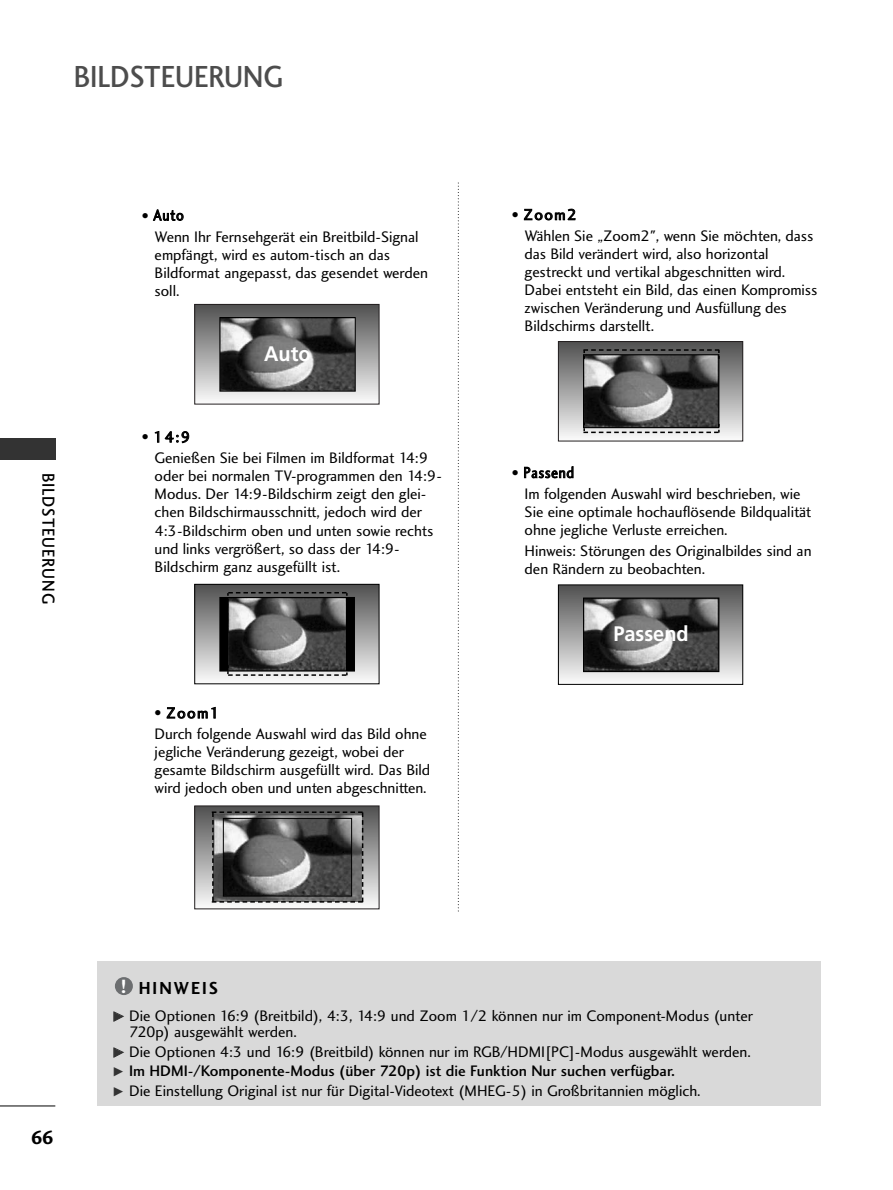
<style>
.page{position:relative;width:893px;height:1190px;background:#fff}
.page>*{position:absolute;margin:0;border:0;box-sizing:border-box;transform-origin:0 0}
.t1{font:31.5px "Charlotte Sans Medium Plain";color:#4d4d4d;scale:.9 1}
.t2{font:700 21px "Frutiger";color:#fff;scale:.95 1}
.t3{font:19.5px "Charlotte Sans Bold Plain";color:#000}
.t4{font:18px "Charlotte Sans Medium Plain";letter-spacing:.06em;color:#000;scale:.9 1}
.t5{font:18px "Charlotte Sans Bold Plain";letter-spacing:.12em;color:#000;scale:.95 1}
.t6{font:15.75px/18px "Charlotte Sans Book Plain";letter-spacing:-.005em;color:#000}
.t7{font:15.75px "Charlotte Sans Medium Plain";color:#000}
.s1{font-size:19.95px;color:#fff}
.s2{font-family:"FZDING33";font-size:10.5px;color:#333}
</style>
<div class="page">
<hr style="left:0;top:1105px;width:55px;height:1px;background:#000">
<div style="left:0;top:438px;width:55px;height:21px;background:#333"></div>
<div style="left:98px;top:961px;width:723px;height:145px;background:#d9d9d9"></div>
<div style="left:115px;top:977px;width:18px;height:18px;background:#6c6e70;border-radius:50%"></div>
<svg style="left:458px;top:182px;width:1px;height:729px"></svg>
<svg style="left:196px;top:306px;width:181px;height:93px;background:#9a9a9a"></svg>
<div style="left:194px;top:304px;width:185px;height:100px;border:1px solid #231f20"></div>
<img style="left:221px;top:319px;width:132px;height:70px">
<div style="left:219px;top:317px;width:136px;height:74px;border:1px solid #000"></div>
<div style="left:558px;top:585px;width:184px;height:99px;background:linear-gradient(to bottom,#515151,#fafafa)"></div>
<div style="left:558px;top:584px;width:185px;height:100px;border:1px solid #000"></div>
<img style="left:585px;top:599px;width:132px;height:71px">
<div style="left:583px;top:597px;width:136px;height:75px;border:1px solid #000"></div>
<div style="left:195px;top:584px;width:184px;height:99px;background:linear-gradient(to bottom,#4d4d4d,#f5f5f5)"></div>
<div style="left:194px;top:584px;width:185px;height:100px;border:1px solid #000"></div>
<img style="left:228px;top:601px;width:118px;height:64px">
<div style="left:346px;top:597px;width:8px;height:74px;background:#000"></div>
<div style="left:220px;top:597px;width:8px;height:74px;background:#000"></div>
<svg style="left:227px;top:592px;width:120px;height:9px"></svg>
<svg style="left:227px;top:665px;width:120px;height:11px"></svg>
<svg style="left:196px;top:807px;width:181px;height:97px;background:#979797"></svg>
<div style="left:194px;top:805px;width:185px;height:104px;border:1px solid #231f20"></div>
<svg style="left:212px;top:811px;width:151px;height:91px;background:#676767"></svg>
<img style="left:225px;top:820px;width:125px;height:74px">
<div style="left:223px;top:818px;width:129px;height:78px;border:1px solid #000"></div>
<div style="left:558px;top:342px;width:184px;height:99px;background:linear-gradient(to bottom,#515151,#fcfcfc)"></div>
<div style="left:558px;top:341px;width:185px;height:100px;border:1px solid #231f20"></div>
<img style="left:585px;top:359px;width:132px;height:63px">
<div style="left:583px;top:354px;width:136px;height:74px;border:1px solid #000"></div>
<svg style="left:583px;top:349px;width:136px;height:10px"></svg>
<svg style="left:583px;top:422px;width:136px;height:11px"></svg>
<h1 class="t1" style="left:74px;top:64px;width:234px">BILDSTEUERUNG</h1>
<p class="t4" style="left:55px;top:472px;width:147px;rotate:90deg">BILDSTEUERUNG</p>
<p class="t6" style="left:155px;top:206px;width:265px;line-height:21.1px;text-indent:-13px">• Auto<br>Wenn Ihr Fernsehgerät ein Breitbild-Signal</p>
<p class="t6" style="left:155px;top:247px;width:275px">empfängt, wird es autom-tisch an das<br>Bildformat angepasst, das gesendet werden soll.</p>
<h2 class="t2" style="left:264px;top:345px;width:50px">Auto</h2>
<p class="t6" style="left:155px;top:428px;width:275px;line-height:21.1px;text-indent:-13px">• 14:9<br>Genießen Sie bei Filmen im Bildformat 14:9</p>
<p class="t6" style="left:155px;top:468px;width:289px">oder bei normalen TV-programmen den 14:9- Modus. Der 14:9-Bildschirm zeigt den glei&shy;chen Bildschirmausschnitt, jedoch wird der 4:3-Bildschirm oben und unten sowie rechts und links vergrößert, so dass der 14:9- Bildschirm ganz ausgefüllt ist.</p>
<p class="t6" style="left:155px;top:704px;width:273px;line-height:21.1px">• Zoom1<br>Durch folgende Auswahl wird das Bild ohne</p>
<p class="t6" style="left:155px;top:744px;width:277px">jegliche Veränderung gezeigt, wobei der gesamte Bildschirm ausgefüllt wird. Das Bild wird jedoch oben und unten abgeschnitten.</p>
<p class="t6" style="left:524px;top:205px;width:290px;line-height:21.1px;text-indent:-13px">• Zoom2<br>Wählen Sie „Zoom2", wenn Sie möchten, dass</p>
<p class="t6" style="left:524px;top:246px;width:294px">das Bild verändert wird, also horizontal gestreckt und vertikal abgeschnitten wird.<br>Dabei entsteht ein Bild, das einen Kompromiss zwischen Veränderung und Ausfüllung des Bildschirms darstellt.</p>
<p class="t6" style="left:524px;top:463px;width:277px;line-height:21.1px;text-indent:-13px">• Passend<br>Im folgenden Auswahl wird beschrieben, wie</p>
<p class="t6" style="left:524px;top:504px;width:288px">Sie eine optimale hochauflösende Bildqualität ohne jegliche Verluste erreichen.</p>
<p class="t6" style="left:524px;top:543px;width:288px">Hinweis: Störungen des Originalbildes sind an den Rändern zu beobachten.</p>
<h2 class="t2" style="left:613px;top:625px;width:81px">Passend</h2>
<p class="t3" style="left:31px;top:1129px;width:25px">66</p>
<p class="t5" style="left:120px;top:980px;width:104px"><span class="s1">!</span> HINWEIS</p>
<p class="t6" style="left:129px;top:1008px;width:625px;line-height:16.5px;text-indent:-16px"><span class="s2">G</span> Die Optionen 16:9 (Breitbild), 4:3, 14:9 und Zoom 1/2 können nur im Component-Modus (unter<br>720p) ausgewählt werden.</p>
<p class="t6" style="left:113px;top:1044px;width:639px"><span class="s2">G</span> Die Optionen 4:3 und 16:9 (Breitbild) können nur im RGB/HDMI[PC]-Modus ausgewählt werden.</p>
<p class="t7" style="left:113px;top:1065px;width:563px"><span class="s2">G</span> Im HDMI-/Komponente-Modus (über 720p) ist die Funktion Nur suchen verfügbar.</p>
<p class="t6" style="left:113px;top:1083px;width:589px"><span class="s2">G</span> Die Einstellung Original ist nur für Digital-Videotext (MHEG-5) in Großbritannien möglich.</p>
</div>
